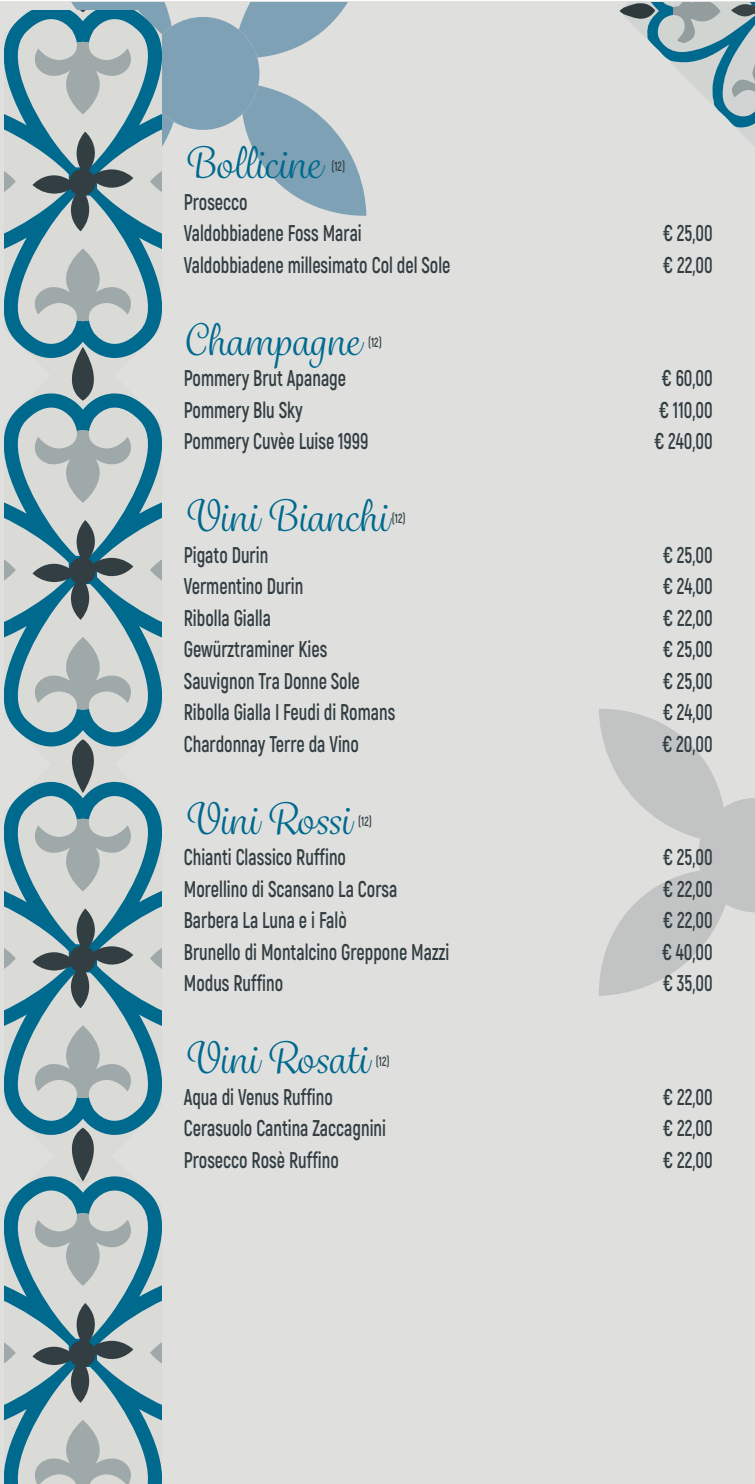
<style>
.page{position:relative;width:755px;height:1484px;background:#fff}
.page>*{position:absolute;margin:0;border:0;box-sizing:border-box;transform-origin:0 0}
.t1{font:42px "Grafolita Script";color:#00698e}
.t2{font:700 22.75px/31.5px "Akrobat";color:#333e42;scale:.8 1}
.t3{font:700 13.3px "Akrobat";color:#333e42;scale:.8 1}
</style>
<div class="page">
<div style="left:0;top:2px;width:754px;height:1481px;background:#dfe0de"></div>
<svg style="left:599px;top:709px;width:155px;height:286px"></svg>
<svg style="left:619px;top:2px;width:135px;height:144px"></svg>
<svg style="left:5px;top:1184px;width:156px;height:299px"></svg>
<svg style="left:29px;top:1419px;width:108px;height:64px"></svg>
<svg style="left:150px;top:1298px;width:11px;height:108px"></svg>
<svg style="left:5px;top:1298px;width:11px;height:108px"></svg>
<svg style="left:29px;top:1212px;width:108px;height:73px"></svg>
<svg style="left:32px;top:1302px;width:101px;height:100px"></svg>
<svg style="left:27px;top:1176px;width:111px;height:8px"></svg>
<svg style="left:5px;top:796px;width:156px;height:339px"></svg>
<svg style="left:29px;top:1025px;width:108px;height:74px"></svg>
<svg style="left:150px;top:904px;width:11px;height:108px"></svg>
<svg style="left:5px;top:904px;width:11px;height:108px"></svg>
<svg style="left:29px;top:817px;width:108px;height:74px"></svg>
<svg style="left:32px;top:908px;width:101px;height:100px"></svg>
<svg style="left:59px;top:1127px;width:47px;height:56px"></svg>
<svg style="left:5px;top:11px;width:156px;height:333px"></svg>
<svg style="left:29px;top:248px;width:108px;height:74px"></svg>
<svg style="left:5px;top:127px;width:11px;height:109px"></svg>
<svg style="left:29px;top:2px;width:337px;height:234px"></svg>
<svg style="left:19px;top:344px;width:128px;height:452px"></svg>
<svg style="left:5px;top:392px;width:156px;height:355px"></svg>
<svg style="left:29px;top:637px;width:108px;height:73px"></svg>
<svg style="left:150px;top:515px;width:11px;height:109px"></svg>
<svg style="left:5px;top:515px;width:11px;height:109px"></svg>
<svg style="left:29px;top:429px;width:108px;height:74px"></svg>
<svg style="left:32px;top:520px;width:101px;height:100px"></svg>
<svg style="left:59px;top:347px;width:47px;height:58px"></svg>
<svg style="left:59px;top:735px;width:47px;height:58px"></svg>
<h1 class="t1" style="left:184px;top:137px;width:138px">Bollicine</h1>
<p class="t3" style="left:331px;top:157px;width:19px">(12)</p>
<p class="t2" style="left:184px;top:186px;width:224px">Prosecco<br>Valdobbiadene Foss Marai</p>
<p class="t2" style="left:662px;top:217px;width:64px">€ 25,00</p>
<p class="t2" style="left:184px;top:249px;width:334px">Valdobbiadene millesimato Col del Sole</p>
<p class="t2" style="left:662px;top:249px;width:63px">€ 22,00</p>
<h1 class="t1" style="left:184px;top:313px;width:177px">Champagne</h1>
<p class="t3" style="left:368px;top:334px;width:19px">(12)</p>
<p class="t2" style="left:184px;top:362px;width:204px">Pommery Brut Apanage</p>
<p class="t2" style="left:661px;top:362px;width:65px">€ 60,00</p>
<p class="t2" style="left:184px;top:394px;width:150px">Pommery Blu Sky</p>
<p class="t2" style="left:658px;top:394px;width:68px">€ 110,00</p>
<p class="t2" style="left:184px;top:425px;width:232px">Pommery Cuvèe Luise 1999</p>
<p class="t2" style="left:653px;top:425px;width:74px">€ 240,00</p>
<h1 class="t1" style="left:184px;top:490px;width:205px">Vini Bianchi</h1>
<p class="t3" style="left:391px;top:510px;width:19px">(12)</p>
<p class="t2" style="left:184px;top:538px;width:107px">Pigato Durin</p>
<p class="t2" style="left:662px;top:538px;width:64px">€ 25,00</p>
<p class="t2" style="left:184px;top:570px;width:151px">Vermentino Durin</p>
<p class="t2" style="left:662px;top:570px;width:64px">€ 24,00</p>
<p class="t2" style="left:184px;top:602px;width:110px">Ribolla Gialla</p>
<p class="t2" style="left:662px;top:602px;width:63px">€ 22,00</p>
<p class="t2" style="left:184px;top:633px;width:181px">Gewürztraminer Kies</p>
<p class="t2" style="left:662px;top:633px;width:64px">€ 25,00</p>
<p class="t2" style="left:184px;top:665px;width:221px">Sauvignon Tra Donne Sole</p>
<p class="t2" style="left:662px;top:665px;width:64px">€ 25,00</p>
<p class="t2" style="left:184px;top:696px;width:266px">Ribolla Gialla I Feudi di Romans</p>
<p class="t2" style="left:662px;top:696px;width:64px">€ 24,00</p>
<p class="t2" style="left:184px;top:728px;width:220px">Chardonnay Terre da Vino</p>
<p class="t2" style="left:661px;top:728px;width:65px">€ 20,00</p>
<h1 class="t1" style="left:184px;top:792px;width:167px">Vini Rossi</h1>
<p class="t3" style="left:358px;top:813px;width:19px">(12)</p>
<p class="t2" style="left:184px;top:841px;width:204px">Chianti Classico Ruffino</p>
<p class="t2" style="left:662px;top:841px;width:64px">€ 25,00</p>
<p class="t2" style="left:184px;top:872px;width:268px">Morellino di Scansano La Corsa</p>
<p class="t2" style="left:662px;top:872px;width:63px">€ 22,00</p>
<p class="t2" style="left:184px;top:904px;width:205px">Barbera La Luna e i Falò</p>
<p class="t2" style="left:662px;top:904px;width:63px">€ 22,00</p>
<p class="t2" style="left:184px;top:935px;width:333px">Brunello di Montalcino Greppone Mazzi</p>
<p class="t2" style="left:661px;top:935px;width:65px">€ 40,00</p>
<p class="t2" style="left:184px;top:967px;width:126px">Modus Ruffino</p>
<p class="t2" style="left:662px;top:967px;width:64px">€ 35,00</p>
<h1 class="t1" style="left:184px;top:1031px;width:185px">Vini Rosati</h1>
<p class="t3" style="left:375px;top:1052px;width:19px">(12)</p>
<p class="t2" style="left:184px;top:1080px;width:188px">Aqua di Venus Ruffino</p>
<p class="t2" style="left:662px;top:1080px;width:63px">€ 22,00</p>
<p class="t2" style="left:184px;top:1112px;width:254px">Cerasuolo Cantina Zaccagnini</p>
<p class="t2" style="left:662px;top:1112px;width:63px">€ 22,00</p>
<p class="t2" style="left:184px;top:1143px;width:195px">Prosecco Rosè Ruffino</p>
<p class="t2" style="left:662px;top:1143px;width:63px">€ 22,00</p>
</div>
